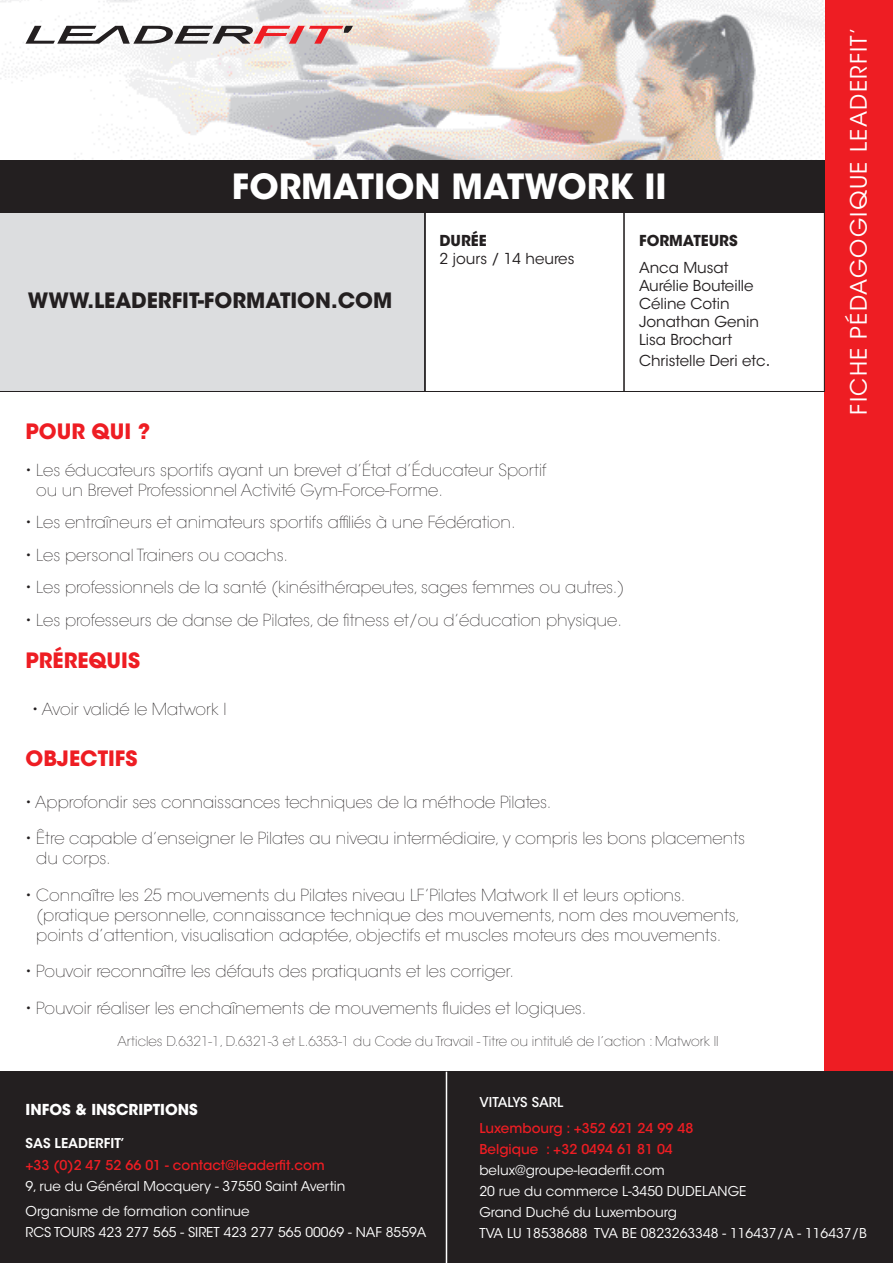
<style>
.page{position:relative;width:893px;height:1263px;background:#fff}
.page>*{position:absolute;margin:0;border:0;box-sizing:border-box;transform-origin:0 0}
.t1{font:700 34.5px "ITC Avant Garde Std";color:#fff}
.t2{font:22.5px "ITC Avant Garde Std";letter-spacing:.06em;color:#fff}
.t3{font:700 21px "ITC Avant Garde Std";color:#231f20}
.t4{font:700 21px "ITC Avant Garde Std";color:#ee1d23}
.t5{font:200 16.5px/19.8px "ITC Avant Garde Std";color:#231f20}
.t6{font:15px/18px "ITC Avant Garde Std";color:#231f20}
.t7{font:700 15px "ITC Avant Garde Std";color:#fff}
.t8{font:700 15px "ITC Avant Garde Std";color:#231f20}
.t9{font:13.5px/21px "ITC Avant Garde Std";color:#fff}
.t10{font:200 13.5px "ITC Avant Garde Std";color:#231f20}
.t11{font:500 13.5px/21px "ITC Avant Garde Std";color:#ee1d23}
.t12{font:600 13.5px "ITC Avant Garde Std";color:#fff}
.t13{font:500 13.5px "ITC Avant Garde Std";color:#fff}
.s1{font-size:18px}
</style>
<div class="page">
<div style="left:825px;top:0;width:68px;height:1072px;background:#ee1d23"></div>
<div style="left:0;top:1072px;width:893px;height:191px;background:#231f20"></div>
<hr style="left:446px;top:1072px;width:1px;height:191px;background:#fff">
<img style="left:0;top:0;width:825px;height:160px">
<svg style="left:26px;top:26px;width:327px;height:18px"></svg>
<div style="left:624px;top:209px;width:201px;height:183px;border:1px solid #231f20"></div>
<div style="left:0;top:212px;width:425px;height:180px;background:#dcdddf"></div>
<div style="left:425px;top:209px;width:199px;height:183px;border:1px solid #231f20"></div>
<div style="left:0;top:160px;width:825px;height:52px;background:#231f20"></div>
<h1 class="t1" style="left:232px;top:164px;width:436px">FORMATION MATWORK II</h1>
<p class="t3" style="left:28px;top:287px;width:366px">WWW.LEADERFIT-FORMATION.COM</p>
<p class="t8" style="left:439px;top:231px;width:49px">DURÉE</p>
<p class="t6" style="left:439px;top:250px;width:137px">2 jours / 14 heures</p>
<p class="t8" style="left:639px;top:231px;width:100px">FORMATEURS</p>
<p class="t6" style="left:639px;top:258px;width:121px">Anca Musat<br>Aurélie Bouteille<br>Céline Cotin<br>Jonathan Genin<br>Lisa Brochart</p>
<p class="t6" style="left:639px;top:352px;width:133px">Christelle Deri etc<span class="s1">.</span></p>
<p class="t4" style="left:26px;top:418px;width:126px">POUR QUI ?</p>
<p class="t5" style="left:36px;top:460px;width:512px;text-indent:-11px">• Les éducateurs sportifs ayant un brevet d’État d’Éducateur Sportif ou un Brevet Professionnel Activité Gym-Force-Forme.</p>
<p class="t5" style="left:26px;top:513px;width:492px">• Les entraîneurs et animateurs sportifs affiliés à une Fédération.</p>
<p class="t5" style="left:26px;top:545px;width:264px">• Les personal Trainers ou coachs.</p>
<p class="t5" style="left:26px;top:578px;width:600px">• Les professionnels de la santé (kinésithérapeutes, sages femmes ou autres.)</p>
<p class="t5" style="left:26px;top:610px;width:598px">• Les professeurs de danse de Pilates, de fitness et/ou d’éducation physique.</p>
<p class="t4" style="left:26px;top:647px;width:116px">PRÉREQUIS</p>
<p class="t5" style="left:32px;top:699px;width:196px">• Avoir validé le Matwork I</p>
<p class="t4" style="left:26px;top:745px;width:114px">OBJECTIFS</p>
<p class="t5" style="left:26px;top:792px;width:527px">• Approfondir ses connaissances techniques de la méthode Pilates.</p>
<p class="t5" style="left:36px;top:829px;width:710px;text-indent:-11px">• Être capable d’enseigner le Pilates au niveau intermédiaire, y compris les bons placements du corps.</p>
<p class="t5" style="left:36px;top:885px;width:705px;text-indent:-11px">• Connaître les 25 mouvements du Pilates niveau LF’Pilates Matwork II et leurs options. (pratique personnelle, connaissance technique des mouvements, nom des mouvements, points d’attention, visualisation adaptée, objectifs et muscles moteurs des mouvements.</p>
<p class="t5" style="left:26px;top:962px;width:490px">• Pouvoir reconnaître les défauts des pratiquants et les corriger.</p>
<p class="t5" style="left:26px;top:999px;width:562px">• Pouvoir réaliser les enchaînements de mouvements fluides et logiques.</p>
<p class="t10" style="left:117px;top:1033px;width:603px">Articles D.6321-1, D.6321-3 et L.6353-1 du Code du Travail - Titre ou intitulé de l’action : Matwork II</p>
<h2 class="t2" style="left:845px;top:415px;width:389px;rotate:-90deg">FICHE PÉDAGOGIQUE LEADERFIT’</h2>
<p class="t7" style="left:26px;top:1100px;width:174px">INFOS &amp; INSCRIPTIONS</p>
<p class="t12" style="left:26px;top:1134px;width:101px">SAS LEADERFIT’</p>
<p class="t11" style="left:26px;top:1154px;width:301px">+33 (0)2 47 52 66 01 - contact@leaderfit.com</p>
<p class="t9" style="left:26px;top:1173px;width:321px;line-height:25.2px">9, rue du Général Mocquery - 37550 Saint Avertin<br>Organisme de formation continue</p>
<p class="t9" style="left:26px;top:1221px;width:402px">RCS TOURS 423 277 565 - SIRET 423 277 565 00069 - NAF 8559A</p>
<p class="t13" style="left:479px;top:1094px;width:85px">VITALYS SARL</p>
<p class="t11" style="left:479px;top:1117px;width:215px">Luxembourg : +352 621 24 99 48<br>Belgique : +32 0494 61 81 04</p>
<p class="t9" style="left:479px;top:1159px;width:389px">belux@groupe-leaderfit.com<br>20 rue du commerce L-3450 DUDELANGE<br>Grand Duché du Luxembourg<br>TVA LU 18538688 TVA BE 0823263348 - 116437/A - 116437/B</p>
</div>
